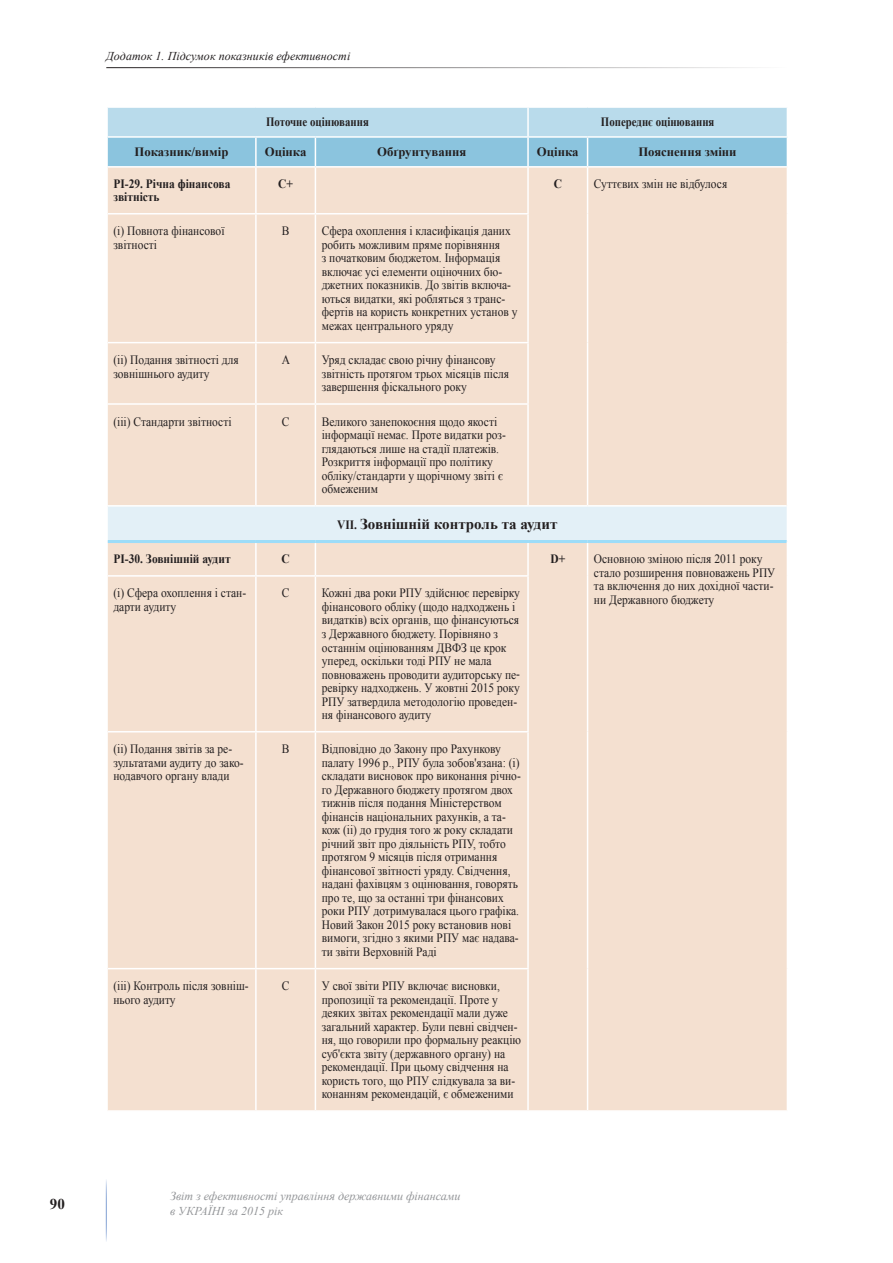
<style>
.page{position:relative;width:893px;height:1263px;background:#fff}
.page>*{position:absolute;margin:0;border:0;box-sizing:border-box;transform-origin:0 0}
.t1{font:700 15px "Times New Roman";color:#231f20}
.t2{font:12.75px/13.5px "Times New Roman";color:#231f20;scale:.9 1}
.t3{font:700 12.75px/13.5px "Times New Roman";color:#231f20;scale:.9 1}
.t4{font:700 12.75px "Times New Roman";color:#231f20}
.t5{font:700 12.75px "Times New Roman";color:#231f20;scale:.85 1}
.t6{font:italic 12px/14.4px "Times New Roman";color:#939598}
.t7{font:italic 12px "Times New Roman";letter-spacing:.005em;color:#231f20}
.s1{font-size:12.75px}
</style>
<div class="page">
<hr style="left:106px;top:67px;width:681px;height:1px;background:#231f20">
<hr style="left:106px;top:1178px;width:1px;height:64px;background:#7e9ed2">
<div style="left:108px;top:168px;width:679px;height:942px;background:#f4e0d0"></div>
<div style="left:107px;top:506px;width:680px;height:35px;background:#e3f0f7"></div>
<hr style="left:255px;top:168px;width:2px;height:45px;background:#fff">
<hr style="left:315px;top:168px;width:1px;height:45px;background:#fff">
<hr style="left:527px;top:168px;width:2px;height:45px;background:#fff">
<hr style="left:587px;top:168px;width:1px;height:46px;background:#fff">
<hr style="left:108px;top:213px;width:148px;height:1px;background:#fff">
<hr style="left:256px;top:213px;width:59px;height:1px;background:#fff">
<hr style="left:255px;top:214px;width:2px;height:128px;background:#fff">
<hr style="left:315px;top:213px;width:214px;height:1px;background:#fff">
<hr style="left:315px;top:214px;width:1px;height:128px;background:#fff">
<hr style="left:527px;top:214px;width:2px;height:128px;background:#fff">
<hr style="left:587px;top:214px;width:1px;height:129px;background:#fff">
<hr style="left:108px;top:342px;width:148px;height:1px;background:#fff">
<hr style="left:256px;top:342px;width:59px;height:1px;background:#fff">
<hr style="left:255px;top:343px;width:2px;height:60px;background:#fff">
<hr style="left:315px;top:342px;width:214px;height:1px;background:#fff">
<hr style="left:315px;top:343px;width:1px;height:60px;background:#fff">
<hr style="left:527px;top:343px;width:2px;height:60px;background:#fff">
<hr style="left:587px;top:343px;width:1px;height:61px;background:#fff">
<hr style="left:108px;top:403px;width:148px;height:2px;background:#fff">
<hr style="left:256px;top:403px;width:59px;height:2px;background:#fff">
<hr style="left:255px;top:405px;width:2px;height:100px;background:#fff">
<hr style="left:315px;top:403px;width:214px;height:2px;background:#fff">
<hr style="left:315px;top:405px;width:1px;height:100px;background:#fff">
<hr style="left:527px;top:405px;width:2px;height:100px;background:#fff">
<hr style="left:587px;top:404px;width:1px;height:101px;background:#fff">
<hr style="left:255px;top:543px;width:2px;height:32px;background:#fff">
<hr style="left:315px;top:543px;width:1px;height:32px;background:#fff">
<hr style="left:108px;top:575px;width:148px;height:2px;background:#fff">
<hr style="left:256px;top:575px;width:59px;height:2px;background:#fff">
<hr style="left:255px;top:577px;width:2px;height:154px;background:#fff">
<hr style="left:315px;top:575px;width:214px;height:2px;background:#fff">
<hr style="left:315px;top:577px;width:1px;height:154px;background:#fff">
<hr style="left:108px;top:731px;width:148px;height:1px;background:#fff">
<hr style="left:256px;top:731px;width:59px;height:1px;background:#fff">
<hr style="left:255px;top:732px;width:2px;height:236px;background:#fff">
<hr style="left:315px;top:731px;width:214px;height:1px;background:#fff">
<hr style="left:315px;top:732px;width:1px;height:236px;background:#fff">
<hr style="left:108px;top:968px;width:148px;height:1px;background:#fff">
<hr style="left:256px;top:968px;width:59px;height:1px;background:#fff">
<hr style="left:255px;top:969px;width:2px;height:141px;background:#fff">
<hr style="left:315px;top:968px;width:214px;height:1px;background:#fff">
<hr style="left:315px;top:969px;width:1px;height:141px;background:#fff">
<svg style="left:107px;top:107px;width:680px;height:60px;background:#a5d1e5"></svg>
<hr style="left:106px;top:136px;width:150px;height:2px;background:#fff">
<hr style="left:256px;top:136px;width:59px;height:2px;background:#fff">
<hr style="left:315px;top:136px;width:213px;height:2px;background:#fff">
<hr style="left:528px;top:136px;width:60px;height:2px;background:#fff">
<hr style="left:588px;top:136px;width:200px;height:2px;background:#fff">
<hr style="left:106px;top:505px;width:150px;height:2px;background:#fff">
<hr style="left:106px;top:507px;width:2px;height:34px;background:#fff">
<hr style="left:256px;top:505px;width:59px;height:2px;background:#fff">
<hr style="left:315px;top:505px;width:213px;height:2px;background:#fff">
<hr style="left:528px;top:505px;width:60px;height:2px;background:#fff">
<hr style="left:588px;top:505px;width:199px;height:2px;background:#fff">
<hr style="left:108px;top:540px;width:148px;height:3px;background:#9cdcf8">
<hr style="left:256px;top:540px;width:59px;height:3px;background:#9cdcf8">
<hr style="left:315px;top:540px;width:213px;height:3px;background:#9cdcf8">
<hr style="left:528px;top:540px;width:60px;height:3px;background:#9cdcf8">
<hr style="left:527px;top:543px;width:2px;height:32px;background:#fff">
<hr style="left:527px;top:577px;width:2px;height:154px;background:#fff">
<hr style="left:527px;top:732px;width:2px;height:236px;background:#fff">
<hr style="left:527px;top:969px;width:2px;height:141px;background:#fff">
<hr style="left:588px;top:540px;width:199px;height:3px;background:#9cdcf8">
<hr style="left:587px;top:543px;width:1px;height:33px;background:#fff">
<hr style="left:587px;top:576px;width:1px;height:156px;background:#fff">
<hr style="left:587px;top:732px;width:1px;height:237px;background:#fff">
<hr style="left:587px;top:969px;width:1px;height:141px;background:#fff">
<p class="t1" style="left:50px;top:1193px;width:16px">90</p>
<p class="t7" style="left:106px;top:47px;width:246px">Додаток 1. Підсумок показників ефективності</p>
<p class="t5" style="left:266px;top:113px;width:122px">Поточне оцінювання</p>
<p class="t5" style="left:601px;top:113px;width:135px">Попереднє оцінювання</p>
<p class="t4" style="left:134px;top:143px;width:96px">Показник/вимір</p>
<p class="t4" style="left:265px;top:143px;width:43px">Оцінка</p>
<p class="t4" style="left:377px;top:143px;width:91px">Обґрунтування</p>
<p class="t4" style="left:537px;top:143px;width:43px">Оцінка</p>
<p class="t4" style="left:638px;top:143px;width:100px">Пояснення зміни</p>
<p class="t3" style="left:113px;top:176px;width:131px">PI-29. Річна фінансова звітність</p>
<p class="t3" style="left:278px;top:176px;width:18px">C+</p>
<p class="t3" style="left:554px;top:176px;width:11px">C</p>
<p class="t2" style="left:594px;top:176px;width:150px">Суттєвих змін не відбулося</p>
<p class="t2" style="left:113px;top:224px;width:125px">(i) Повнота фінансової звітності</p>
<p class="t2" style="left:282px;top:224px;width:10px">B</p>
<p class="t2" style="left:322px;top:224px;width:219px">Сфера охоплення і класифікація даних робить можливим пряме порівняння<br>з початковим бюджетом. Інформація включає усі елементи оціночних бю&shy;джетних показників. До звітів включа&shy;ються видатки, які робляться з транс&shy;фертів на користь конкретних установ у межах центрального уряду</p>
<p class="t2" style="left:113px;top:353px;width:141px">(ii) Подання звітності для зовнішнього аудиту</p>
<p class="t2" style="left:282px;top:353px;width:11px">A</p>
<p class="t2" style="left:322px;top:353px;width:210px">Уряд складає свою річну фінансову звітність протягом трьох місяців після завершення фіскального року</p>
<p class="t2" style="left:113px;top:414px;width:133px">(iii) Стандарти звітності</p>
<p class="t2" style="left:282px;top:414px;width:10px">C</p>
<p class="t2" style="left:322px;top:414px;width:206px">Великого занепокоєння щодо якості інформації немає. Проте видатки роз&shy;глядаються лише на стадії платежів.<br>Розкриття інформації про політику обліку/стандарти у щорічному звіті є обмеженим</p>
<p class="t1" style="left:337px;top:513px;width:222px"><span class="s1">VII.</span> Зовнішній контроль та аудит</p>
<p class="t3" style="left:113px;top:552px;width:132px">PI-30. Зовнішній аудит</p>
<p class="t3" style="left:281px;top:552px;width:11px">C</p>
<p class="t3" style="left:550px;top:552px;width:18px">D+</p>
<p class="t2" style="left:594px;top:552px;width:203px">Основною зміною після 2011 року стало розширення повноважень РПУ та включення до них дохідної части&shy;ни Державного бюджету</p>
<p class="t2" style="left:113px;top:586px;width:149px">(i) Сфера охоплення і стан&shy;дарти аудиту</p>
<p class="t2" style="left:282px;top:586px;width:10px">C</p>
<p class="t2" style="left:322px;top:586px;width:222px">Кожні два роки РПУ здійснює перевірку фінансового обліку (щодо надходжень і видатків) всіх органів, що фінансуються з Державного бюджету. Порівняно з останнім оцінюванням ДВФЗ це крок уперед, оскільки тоді РПУ не мала повноважень проводити аудиторську пе&shy;ревірку надходжень. У жовтні 2015 року РПУ затвердила методологію проведен&shy;ня фінансового аудиту</p>
<p class="t2" style="left:113px;top:742px;width:146px">(ii) Подання звітів за ре&shy;зультатами аудиту до зако&shy;нодавчого органу влади</p>
<p class="t2" style="left:282px;top:742px;width:10px">B</p>
<p class="t2" style="left:322px;top:742px;width:223px">Відповідно до Закону про Рахункову палату 1996 р., РПУ була зобов'язана: (i) складати висновок про виконання річно&shy;го Державного бюджету протягом двох тижнів після подання Міністерством фінансів національних рахунків, а та&shy;кож (іі) до грудня того ж року складати річний звіт про діяльність РПУ, тобто протягом 9 місяців після отримання фінансової звітності уряду. Свідчення, надані фахівцям з оцінювання, говорять про те, що за останні три фінансових роки РПУ дотримувалася цього графіка.<br>Новий Закон 2015 року встановив нові вимоги, згідно з якими РПУ має надава&shy;ти звіти Верховній Раді</p>
<p class="t2" style="left:113px;top:979px;width:152px">(iii) Контроль після зовніш&shy;нього аудиту</p>
<p class="t2" style="left:282px;top:979px;width:10px">C</p>
<p class="t2" style="left:322px;top:979px;width:223px">У свої звіти РПУ включає висновки, пропозиції та рекомендації. Проте у деяких звітах рекомендації мали дуже загальний характер. Були певні свідчен&shy;ня, що говорили про формальну реакцію суб'єкта звіту (державного органу) на рекомендації. При цьому свідчення на користь того, що РПУ слідкувала за ви&shy;конанням рекомендацій, є обмеженими</p>
<p class="t6" style="left:170px;top:1189px;width:292px">Звіт з ефективності управління державними фінансами в УКРАЇНІ за 2015 рік</p>
</div>
